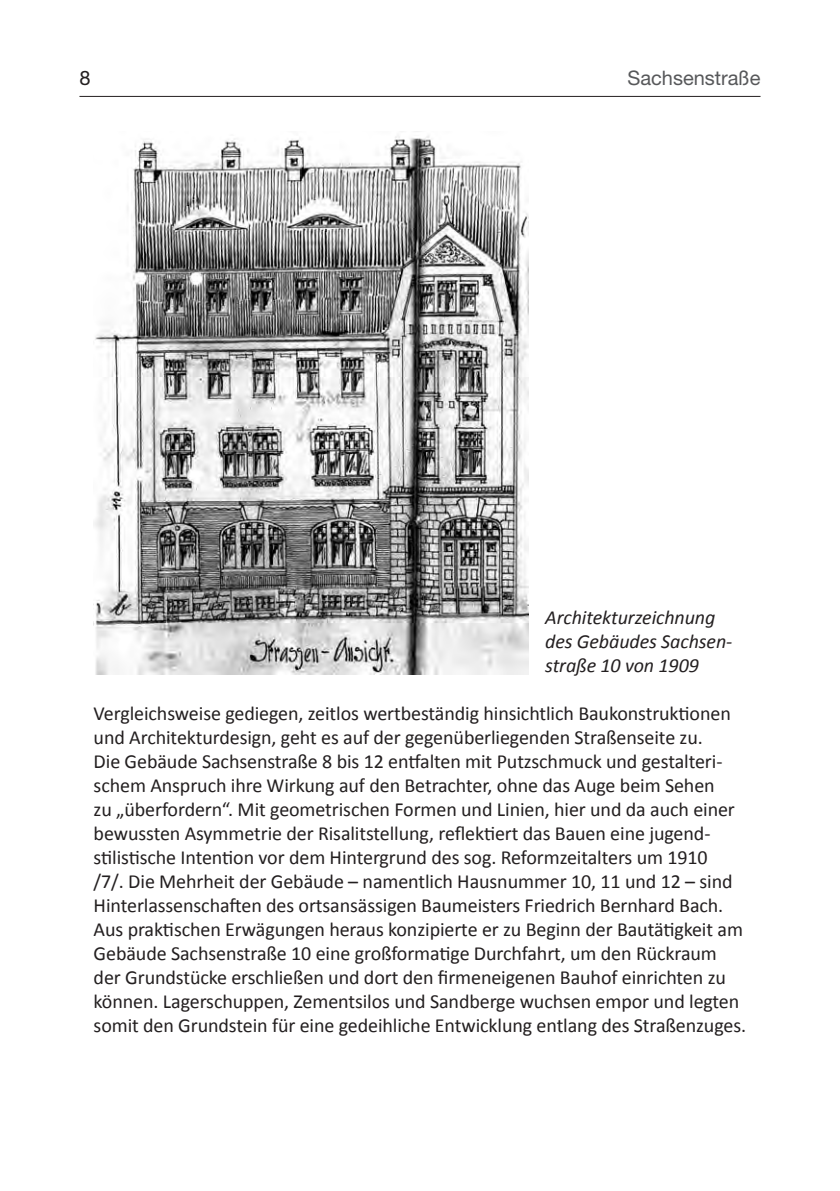
<style>
.page{position:relative;width:840px;height:1191px;background:#fff}
.page>*{position:absolute;margin:0;border:0;box-sizing:border-box;transform-origin:0 0}
.t1{font:20px/24px "Calibri";letter-spacing:-.005em;color:#231f20}
.t2{font:italic 20px/24px "Calibri";letter-spacing:-.005em;color:#231f20}
.t3{font:20px "Helvetica Neue LT Std";color:#57585a}
.t4{font:20px "Helvetica Neue LT Std";color:#231f20}
</style>
<div class="page">
<hr style="left:79px;top:96px;width:681px;height:1px;background:#231f20">
<img style="left:94px;top:135px;width:434px;height:540px">
<p class="t4" style="left:79px;top:66px;width:13px">8</p>
<p class="t3" style="left:627px;top:66px;width:134px">Sachsenstraße</p>
<p class="t2" style="left:545px;top:605px;width:188px">Architekturzeichnung des Gebäudes Sachsen&shy;straße 10 von 1909</p>
<p class="t1" style="left:94px;top:701px;width:653px">Vergleichsweise gediegen, zeitlos wertbeständig hinsichtlich Baukonstruktionen und Architekturdesign, geht es auf der gegenüberliegenden Straßenseite zu.<br>Die Gebäude Sachsenstraße 8 bis 12 entfalten mit Putzschmuck und gestalteri&shy;schem Anspruch ihre Wirkung auf den Betrachter, ohne das Auge beim Sehen<br>zu „überfordern“. Mit geometrischen Formen und Linien, hier und da auch einer bewussten Asymmetrie der Risalitstellung, reflektiert das Bauen eine jugend&shy;stilistische Intention vor dem Hintergrund des sog. Reformzeitalters um 1910<br>/7/. Die Mehrheit der Gebäude – namentlich Hausnummer 10, 11 und 12 – sind Hinterlassenschaften des ortsansässigen Baumeisters Friedrich Bernhard Bach.<br>Aus praktischen Erwägungen heraus konzipierte er zu Beginn der Bautätigkeit am Gebäude Sachsenstraße 10 eine großformatige Durchfahrt, um den Rückraum der Grundstücke erschließen und dort den firmeneigenen Bauhof einrichten zu können. Lagerschuppen, Zementsilos und Sandberge wuchsen empor und legten somit den Grundstein für eine gedeihliche Entwicklung entlang des Straßenzuges.</p>
</div>
